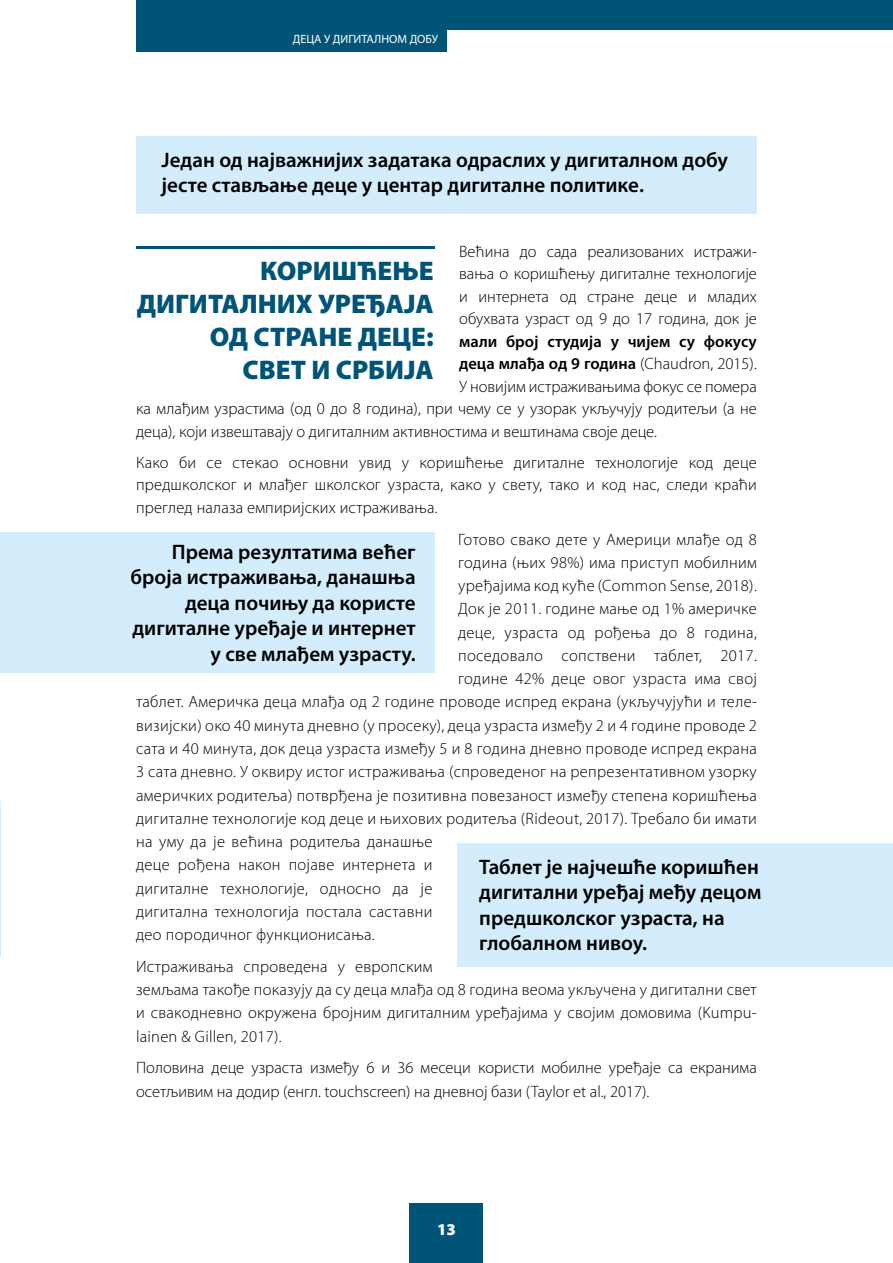
<style>
.page{position:relative;width:893px;height:1263px;background:#fff}
.page>*{position:absolute;margin:0;border:0;box-sizing:border-box;transform-origin:0 0}
.t1{font:900 27px/33px "Myriad Pro";color:#005477;text-align:right}
.t2{font:600 21px/25.5px "Myriad Pro";color:#000}
.t3{font:300 16.5px/22.5px "Myriad Pro";letter-spacing:.015em;color:#000;text-align:justify}
.t4{font:600 16.5px "Myriad Pro";color:#000}
.t5{font:900 16.5px "Myriad Pro";color:#fff}
.t6{font:12px "Myriad Pro";color:#fff}
.s1{font-weight:300}
</style>
<div class="page">
<div style="left:410px;top:1203px;width:73px;height:60px;background:#005477"></div>
<div style="left:136px;top:0;width:310px;height:51px;background:#005477"></div>
<div style="left:136px;top:0;width:757px;height:30px;background:#005477"></div>
<div style="left:0;top:533px;width:434px;height:140px;background:#d4edfc"></div>
<div style="left:136px;top:136px;width:621px;height:78px;background:#d4edfc"></div>
<hr style="left:0;top:801px;width:1px;height:155px;background:#d4edfc">
<div style="left:457px;top:843px;width:436px;height:123px;background:#d4edfc"></div>
<hr style="left:136px;top:247px;width:299px;height:2px;background:#005477">
<p class="t6" style="left:293px;top:33px;width:146px">ДЕЦА У ДИГИТАЛНОМ ДОБУ</p>
<p class="t2" style="left:162px;top:147px;width:568px">Један од најважнијих задатака одраслих у дигиталном добу јесте стављање деце у центар дигиталне политике.</p>
<p class="t3" style="left:459px;top:240px;width:299px">Већина до сада реализованих истражи&shy;вања о коришћењу дигиталне технологије и интернета од стране деце и младих обухвата узраст од 9 до 17 година, док је</p>
<p class="t4" style="left:459px;top:332px;width:299px">мали број студија у чијем су фокусу</p>
<p class="t4" style="left:459px;top:355px;width:299px">деца млађа од 9 година <span class="s1">(Chaudron, 2015).</span></p>
<p class="t3" style="left:459px;top:375px;width:299px">У новијим истраживањима фокус се помера</p>
<p class="t3" style="left:136px;top:398px;width:622px">ка млађим узрастима (од 0 до 8 година), при чему се у узорак укључују родитељи (а не</p>
<p class="t3" style="left:136px;top:420px;width:523px">деца), који извештавају о дигиталним активностима и вештинама своје деце.</p>
<p class="t3" style="left:136px;top:451px;width:622px">Како би се стекао основни увид у коришћење дигиталне технологије код деце предшколског и млађег школског узраста, како у свету, тако и код нас, следи краћи преглед налаза емпиријских истраживања.</p>
<p class="t3" style="left:458px;top:528px;width:300px">Готово свако дете у Америци млађе од 8</p>
<p class="t3" style="left:458px;top:551px;width:300px">година (њих 98%) има приступ мобилним</p>
<p class="t3" style="left:458px;top:575px;width:300px">уређајима код куће (Common Sense, 2018).</p>
<p class="t3" style="left:458px;top:598px;width:300px">Док је 2011. године мање од 1% америчке</p>
<p class="t3" style="left:458px;top:621px;width:300px">деце, узраста од рођења до 8 година,</p>
<p class="t3" style="left:458px;top:644px;width:300px">поседовало сопствени таблет, 2017.</p>
<p class="t3" style="left:458px;top:668px;width:300px">године 42% деце овог узраста има свој</p>
<p class="t3" style="left:136px;top:691px;width:622px">таблет. Америчка деца млађа од 2 године проводе испред екрана (укључујући и теле-</p>
<p class="t3" style="left:136px;top:714px;width:622px">визијски) око 40 минута дневно (у просеку), деца узраста између 2 и 4 године проводе 2</p>
<p class="t3" style="left:136px;top:737px;width:622px">сата и 40 минута, док деца узраста између 5 и 8 година дневно проводе испред екрана</p>
<p class="t3" style="left:136px;top:761px;width:622px">3 сата дневно. У оквиру истог истраживања (спроведеног на репрезентативном узорку</p>
<p class="t3" style="left:136px;top:784px;width:622px">америчких родитеља) потврђена је позитивна повезаност између степена коришћења</p>
<p class="t3" style="left:136px;top:807px;width:622px">дигиталне технологије код деце и њихових родитеља (Rideout, 2017). Требало би имати</p>
<p class="t3" style="left:136px;top:830px;width:298px">на уму да је већина родитеља данашњe</p>
<p class="t3" style="left:136px;top:854px;width:298px">деце рођена након појаве интернета и</p>
<p class="t3" style="left:136px;top:877px;width:298px">дигиталне технологије, односно да је</p>
<p class="t3" style="left:136px;top:900px;width:298px">дигитална технологија постала саставни</p>
<p class="t3" style="left:136px;top:923px;width:240px">део породичног функционисања.</p>
<p class="t3" style="left:136px;top:955px;width:622px;line-height:23.2px;text-align:left">Истраживања спроведена у европским<br>земљама такође показују да су деца млађа од 8 година веома укључена у дигитални свет и свакодневно окружена бројним дигиталним уређајима у својим домовима (Kumpu&shy;lainen &amp; Gillen, 2017).</p>
<p class="t3" style="left:136px;top:1056px;width:622px;line-height:23.2px">Половина деце узраста између 6 и 36 месеци користи мобилне уређаје са екранима осетљивим на додир (енгл. touchscreen) на дневној бази (Taylor et al., 2017).</p>
<h1 class="t1" style="left:137px;top:254px;width:298px">КОРИШЋЕЊЕ<br>ДИГИТАЛНИХ УРЕЂАЈА<br>ОД СТРАНЕ ДЕЦЕ:<br>СВЕТ И СРБИЈА</h1>
<p class="t2" style="left:131px;top:539px;width:287px;text-align:right">Према резултатима већег броја истраживања, данашња деца почињу да користе дигиталне уређаје и интернет у све млађем узрасту.</p>
<p class="t2" style="left:479px;top:854px;width:284px">Таблет је најчешће коришћен дигитални уређај међу децом предшколског узраста, на глобалном нивоу.</p>
<p class="t5" style="left:437px;top:1220px;width:20px">13</p>
</div>
